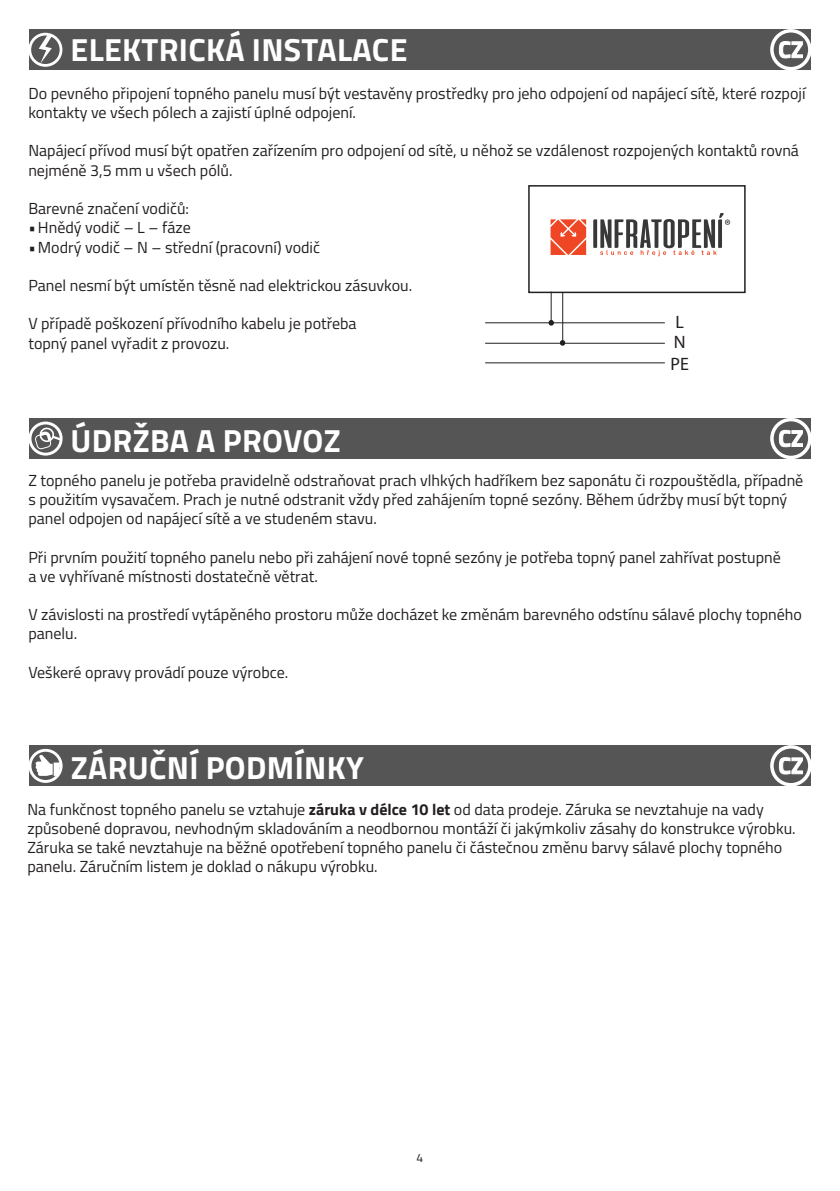
<style>
.page{position:relative;width:840px;height:1191px;background:#fff}
.page>*{position:absolute;margin:0;border:0;box-sizing:border-box;transform-origin:0 0}
.t1{font:700 32px "Titillium Web";letter-spacing:.01em;color:#fff}
.t2{font:18px/21px "Myriad Pro";color:#231f20}
.t3{font:16px/19.2px "Titillium Web";color:#231f20}
.t4{font:12px "Titillium Web";color:#231f20}
.s1{font-weight:700}
</style>
<div class="page">
<div style="left:29px;top:29px;width:781px;height:41px;background:#555"></div>
<div style="left:28px;top:33px;width:34px;height:34px;border:3px solid #fff;border-radius:50%"></div>
<svg style="left:39px;top:35px;width:13px;height:29px"></svg>
<div style="left:29px;top:745px;width:781px;height:41px;background:#555"></div>
<svg style="left:35px;top:754px;width:25px;height:22px"></svg>
<div style="left:29px;top:749px;width:34px;height:34px;border:3px solid #fff;border-radius:50%"></div>
<div style="left:769px;top:745px;width:42px;height:41px;border:3px solid #fff;border-radius:50%"></div>
<svg style="left:778px;top:757px;width:24px;height:17px"></svg>
<div style="left:769px;top:29px;width:42px;height:41px;border:3px solid #fff;border-radius:50%"></div>
<svg style="left:778px;top:41px;width:24px;height:17px"></svg>
<div style="left:29px;top:418px;width:781px;height:41px;background:#555"></div>
<div style="left:769px;top:418px;width:42px;height:41px;border:3px solid #fff;border-radius:50%"></div>
<svg style="left:778px;top:430px;width:24px;height:17px"></svg>
<svg style="left:34px;top:426px;width:29px;height:24px"></svg>
<div style="left:29px;top:421px;width:34px;height:34px;border:3px solid #fff;border-radius:50%"></div>
<div style="left:528px;top:185px;width:217px;height:108px;border:1px solid #231f20"></div>
<hr style="left:485px;top:322px;width:179px;height:1px;background:#231f20">
<hr style="left:485px;top:343px;width:179px;height:1px;background:#231f20">
<hr style="left:485px;top:362px;width:179px;height:1px;background:#231f20">
<hr style="left:550px;top:292px;width:1px;height:31px;background:#231f20">
<hr style="left:562px;top:292px;width:1px;height:51px;background:#231f20">
<svg style="left:547px;top:320px;width:7px;height:6px"></svg>
<svg style="left:558px;top:340px;width:8px;height:6px"></svg>
<svg style="left:550px;top:219px;width:35px;height:36px"></svg>
<svg style="left:593px;top:213px;width:136px;height:43px"></svg>
<p class="t1" style="left:71px;top:25px;width:338px">ELEKTRICKÁ INSTALACE</p>
<p class="t3" style="left:28px;top:83px;width:778px">Do pevného připojení topného panelu musí být vestavěny prostředky pro jeho odpojení od napájecí sítě, které rozpojí kontakty ve všech pólech a zajistí úplné odpojení.</p>
<p class="t3" style="left:28px;top:140px;width:771px">Napájecí přívod musí být opatřen zařízením pro odpojení od sítě, u něhož se vzdálenost rozpojených kontaktů rovná nejméně 3,5 mm u všech pólů.</p>
<p class="t3" style="left:28px;top:198px;width:162px">Barevné značení vodičů:</p>
<p class="t3" style="left:28px;top:217px;width:164px">• Hnědý vodič – L – fáze</p>
<p class="t3" style="left:28px;top:236px;width:293px">• Modrý vodič – N – střední (pracovní) vodič</p>
<p class="t3" style="left:28px;top:275px;width:385px">Panel nesmí být umístěn těsně nad elektrickou zásuvkou.</p>
<p class="t3" style="left:28px;top:313px;width:329px">V případě poškození přívodního kabelu je potřeba topný panel vyřadit z provozu.</p>
<p class="t2" style="left:670px;top:311px;width:20px">L<br>N<br>PE</p>
<p class="t1" style="left:71px;top:416px;width:271px">ÚDRŽBA A PROVOZ</p>
<p class="t3" style="left:28px;top:470px;width:776px">Z topného panelu je potřeba pravidelně odstraňovat prach vlhkých hadříkem bez saponátu či rozpouštědla, případně s použitím vysavačem. Prach je nutné odstranit vždy před zahájením topné sezóny. Během údržby musí být topný panel odpojen od napájecí sítě a ve studeném stavu.</p>
<p class="t3" style="left:28px;top:546px;width:753px">Při prvním použití topného panelu nebo při zahájení nové topné sezóny je potřeba topný panel zahřívat postupně a ve vyhřívané místnosti dostatečně větrat.</p>
<p class="t3" style="left:28px;top:604px;width:774px">V závislosti na prostředí vytápěného prostoru může docházet ke změnám barevného odstínu sálavé plochy topného panelu.</p>
<p class="t3" style="left:28px;top:662px;width:261px">Veškeré opravy provádí pouze výrobce.</p>
<p class="t1" style="left:71px;top:743px;width:294px">ZÁRUČNÍ PODMÍNKY</p>
<p class="t3" style="left:27px;top:799px;width:769px">Na funkčnost topného panelu se vztahuje <span class="s1">záruka v délce 10 let</span> od data prodeje. Záruka se nevztahuje na vady způsobené dopravou, nevhodným skladováním a neodbornou montáží či jakýmkoliv zásahy do konstrukce výrobku.<br>Záruka se také nevztahuje na běžné opotřebení topného panelu či částečnou změnu barvy sálavé plochy topného panelu. Záručním listem je doklad o nákupu výrobku.</p>
<p class="t4" style="left:416px;top:1149px;width:8px">4</p>
</div>
